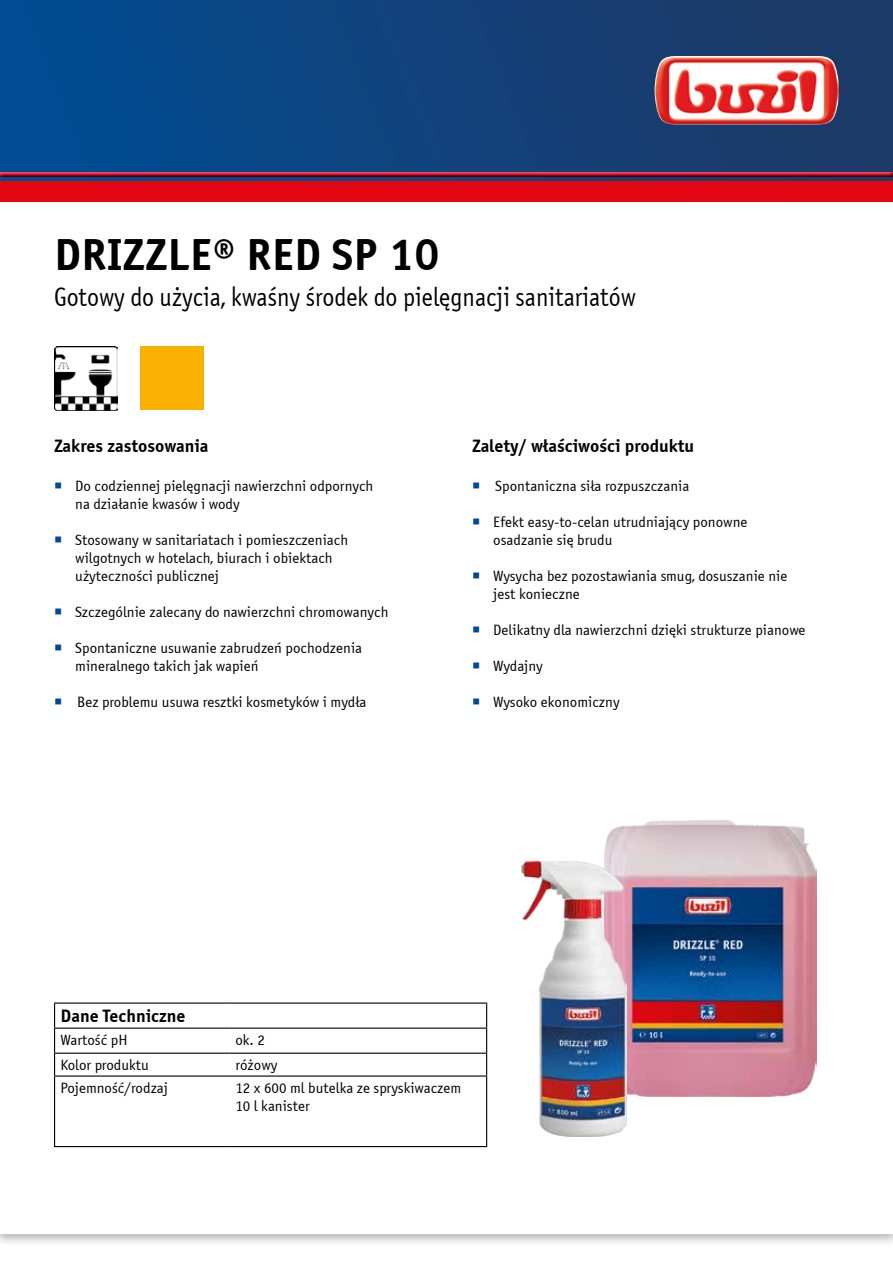
<style>
.page{position:relative;width:893px;height:1263px;background:#fff}
.page>*{position:absolute;margin:0;border:0;box-sizing:border-box;transform-origin:0 0}
.t1{font:700 45px "Officina Sans E";color:#000}
.t2{font:27px "Officina Sans E";color:#000;scale:.89 1}
.t3{font:700 18px "Officina Sans E";color:#000}
.t4{font:15px/18px "Officina Sans E";color:#000}
.s1{color:#004994}
</style>
<div class="page">
<div style="left:0;top:181px;width:893px;height:21px;background:#e30613"></div>
<div style="left:0;top:0;width:893px;height:180px;background:linear-gradient(to right,#004b93,#213964)"></div>
<img style="left:655px;top:56px;width:184px;height:68px">
<hr style="left:54px;top:1002px;width:175px;height:2px;background:#000">
<hr style="left:229px;top:1002px;width:258px;height:2px;background:#000">
<hr style="left:229px;top:1027px;width:258px;height:2px;background:#000">
<svg style="left:54px;top:1003px;width:175px;height:143px"></svg>
<hr style="left:229px;top:1052px;width:258px;height:2px;background:#000">
<svg style="left:486px;top:1004px;width:1px;height:71px"></svg>
<hr style="left:54px;top:1075px;width:175px;height:1px;background:#000">
<hr style="left:54px;top:1076px;width:1px;height:70px;background:#000">
<hr style="left:229px;top:1075px;width:258px;height:1px;background:#000">
<hr style="left:486px;top:1076px;width:1px;height:70px;background:#000">
<hr style="left:54px;top:1146px;width:175px;height:1px;background:#000">
<hr style="left:229px;top:1146px;width:258px;height:1px;background:#000">
<div style="left:140px;top:347px;width:64px;height:63px;background:#f9b000"></div>
<img style="left:604px;top:820px;width:212px;height:277px">
<img style="left:521px;top:860px;width:106px;height:276px">
<img style="left:54px;top:347px;width:64px;height:63px">
<div style="left:0;top:172px;width:893px;height:7px;background:#004b91;opacity:.75"></div>
<h1 class="t1" style="left:54px;top:227px;width:387px">DRIZZLE® RED SP 10</h1>
<h2 class="t2" style="left:54px;top:282px;width:655px">Gotowy do użycia, kwaśny środek do pielęgnacji sanitariatów</h2>
<p class="t3" style="left:54px;top:434px;width:156px">Zakres zastosowania</p>
<p class="t4" style="left:75px;top:477px;width:300px;text-indent:-21px"><span class="s1">○</span> Do codziennej pielęgnacji nawierzchni odpornych na działanie kwasów i wody</p>
<p class="t4" style="left:75px;top:531px;width:274px;text-indent:-21px"><span class="s1">○</span> Stosowany w sanitariatach i pomieszczeniach wilgotnych w hotelach, biurach i obiektach użyteczności publicznej</p>
<p class="t4" style="left:54px;top:603px;width:336px"><span class="s1">○</span> Szczególnie zalecany do nawierzchni chromowanych</p>
<p class="t4" style="left:75px;top:639px;width:288px;text-indent:-21px"><span class="s1">○</span> Spontaniczne usuwanie zabrudzeń pochodzenia mineralnego takich jak wapień</p>
<p class="t4" style="left:54px;top:693px;width:314px"><span class="s1">○</span> Bez problemu usuwa resztki kosmetyków i mydła</p>
<p class="t3" style="left:472px;top:434px;width:224px">Zalety/ właściwości produktu</p>
<p class="t4" style="left:472px;top:477px;width:219px"><span class="s1">○</span> Spontaniczna siła rozpuszczania</p>
<p class="t4" style="left:493px;top:513px;width:256px;text-indent:-21px"><span class="s1">○</span> Efekt easy-to-celan utrudniający ponowne osadzanie się brudu</p>
<p class="t4" style="left:493px;top:567px;width:296px;text-indent:-21px"><span class="s1">○</span> Wysycha bez pozostawiania smug, dosuszanie nie jest konieczne</p>
<p class="t4" style="left:472px;top:621px;width:335px"><span class="s1">○</span> Delikatny dla nawierzchni dzięki strukturze pianowe</p>
<p class="t4" style="left:472px;top:657px;width:72px"><span class="s1">○</span> Wydajny</p>
<p class="t4" style="left:472px;top:693px;width:149px"><span class="s1">○</span> Wysoko ekonomiczny</p>
<p class="t3" style="left:61px;top:1005px;width:126px">Dane Techniczne</p>
<p class="t4" style="left:61px;top:1031px;width:68px">Wartość pH</p>
<p class="t4" style="left:235px;top:1031px;width:31px">ok. 2</p>
<p class="t4" style="left:61px;top:1056px;width:90px">Kolor produktu</p>
<p class="t4" style="left:235px;top:1056px;width:44px">różowy</p>
<p class="t4" style="left:61px;top:1079px;width:109px">Pojemność/rodzaj</p>
<p class="t4" style="left:235px;top:1079px;width:227px">12 x 600 ml butelka ze spryskiwaczem<br>10 l kanister</p>
</div>
